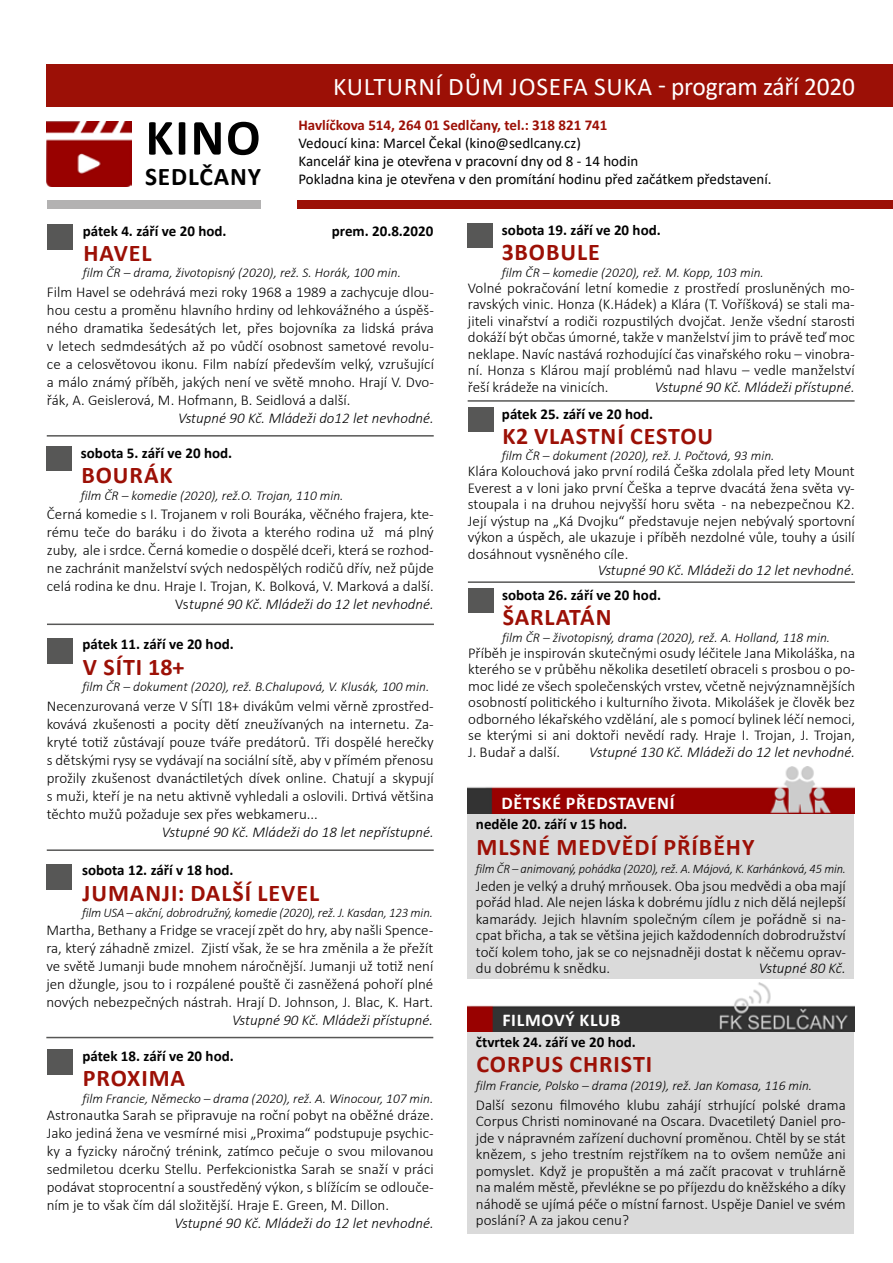
<style>
.page{position:relative;width:893px;height:1263px;background:#fff}
.page>*{position:absolute;margin:0;border:0;box-sizing:border-box;transform-origin:0 0}
.t1{font:700 51px "Calibri";color:#000}
.t2{font:25.5px "Calibri";letter-spacing:.015em;color:#fff}
.t3{font:700 25.5px "Calibri";letter-spacing:.035em;color:#000}
.t4{font:700 24px "Calibri";letter-spacing:.04em;color:#9c1006}
.t5{font:700 18px "Calibri";letter-spacing:.04em;color:#fff}
.t6{font:300 15px/16.5px "Calibri";color:#000;text-align:justify}
.t7{font:italic 300 15px "Calibri";color:#000}
.t8{font:700 15px "Calibri";color:#000}
.t9{font:15px/18px "Calibri";color:#000}
.t10{font:700 15px "Calibri";color:#9c1006}
.t11{font:italic 300 13.5px "Calibri";color:#000}
.t12{font:italic 300 13.2px "Calibri";letter-spacing:-.01em;color:#000}
.t13{font:italic 300 13.05px "Calibri";letter-spacing:-.01em;color:#000;scale:.96 1}
.s1{font-style:italic}
</style>
<div class="page">
<div style="left:47px;top:64px;width:846px;height:42px;background:#9c1006"></div>
<div style="left:47px;top:200px;width:213px;height:9px;background:#b3b2b2"></div>
<div style="left:298px;top:200px;width:595px;height:9px;background:#9c1006"></div>
<img style="left:47px;top:121px;width:84px;height:65px">
<div style="left:47px;top:224px;width:25px;height:26px;background:#575756"></div>
<div style="left:467px;top:811px;width:387px;height:168px;background:#dadada"></div>
<img style="left:467px;top:767px;width:387px;height:47px">
<div style="left:47px;top:447px;width:25px;height:24px;background:#575756"></div>
<div style="left:47px;top:638px;width:25px;height:25px;background:#575756"></div>
<div style="left:468px;top:224px;width:25px;height:24px;background:#575756"></div>
<div style="left:468px;top:407px;width:25px;height:24px;background:#575756"></div>
<hr style="left:47px;top:623px;width:387px;height:2px;background:#575756">
<hr style="left:468px;top:400px;width:387px;height:2px;background:#575756">
<hr style="left:47px;top:435px;width:387px;height:2px;background:#575756">
<hr style="left:47px;top:849px;width:387px;height:2px;background:#575756">
<div style="left:46px;top:864px;width:26px;height:26px;background:#575756"></div>
<hr style="left:46px;top:1037px;width:387px;height:1px;background:#575756">
<div style="left:47px;top:1050px;width:25px;height:25px;background:#575756"></div>
<div style="left:467px;top:1030px;width:387px;height:203px;background:#dadada"></div>
<img style="left:467px;top:982px;width:388px;height:49px">
<div style="left:468px;top:589px;width:26px;height:24px;background:#575756"></div>
<hr style="left:468px;top:581px;width:387px;height:2px;background:#575756">
<h2 class="t2" style="left:333px;top:68px;width:523px">KULTURNÍ DŮM JOSEFA SUKA - program září 2020</h2>
<p class="t10" style="left:298px;top:115px;width:310px">Havlíčkova 514, 264 01 Sedlčany, tel.: 318 821 741</p>
<p class="t9" style="left:298px;top:134px;width:475px">Vedoucí kina: Marcel Čekal (kino@sedlcany.cz)<br>Kancelář kina je otevřena v pracovní dny od 8 - 14 hodin<br>Pokladna kina je otevřena v den promítání hodinu před začátkem představení.</p>
<h1 class="t1" style="left:146px;top:102px;width:116px">KINO</h1>
<h2 class="t3" style="left:145px;top:159px;width:117px">SEDLČANY</h2>
<p class="t8" style="left:83px;top:220px;width:145px">pátek 4. září ve 20 hod.</p>
<p class="t8" style="left:332px;top:220px;width:103px">prem. 20.8.2020</p>
<h3 class="t4" style="left:83px;top:236px;width:70px">HAVEL</h3>
<p class="t11" style="left:83px;top:264px;width:320px">film ČR – drama, životopisný (2020), rež. S. Horák, 100 min.</p>
<p class="t6" style="left:47px;top:283px;width:388px;line-height:18px">Film Havel se odehrává mezi roky 1968 a 1989 a zachycuje dlou&shy;hou cestu a proměnu hlavního hrdiny od lehkovážného a úspěš&shy;ného dramatika šedesátých let, přes bojovníka za lidská práva v letech sedmdesátých až po vůdčí osobnost sametové revolu&shy;ce a celosvětovou ikonu. Film nabízí především velký, vzrušující a málo známý příběh, jakých není ve světě mnoho. Hrají V. Dvo&shy;řák, A. Geislerová, M. Hofmann, B. Seidlová a další.</p>
<p class="t7" style="left:178px;top:409px;width:257px">Vstupné 90 Kč. Mládeži do12 let nevhodné.</p>
<p class="t8" style="left:502px;top:219px;width:160px">sobota 19. září ve 20 hod.</p>
<h3 class="t4" style="left:502px;top:235px;width:100px">3BOBULE</h3>
<p class="t11" style="left:502px;top:264px;width:263px">film ČR – komedie (2020), rež. M. Kopp, 103 min.</p>
<p class="t6" style="left:468px;top:279px;width:388px">Volné pokračování letní komedie z prostředí prosluněných mo&shy;ravských vinic. Honza (K.Hádek) a Klára (T. Voříšková) se stali ma&shy;jiteli vinařství a rodiči rozpustilých dvojčat. Jenže všední starosti dokáží být občas úmorné, takže v manželství jim to právě teď moc neklape. Navíc nastává rozhodující čas vinařského roku – vinobra&shy;ní. Honza s Klárou mají problémů nad hlavu – vedle manželství řeší krádeže na vinicích.</p>
<p class="t7" style="left:655px;top:377px;width:202px">Vstupné 90 Kč. Mládeži přístupné.</p>
<p class="t8" style="left:502px;top:403px;width:153px">pátek 25. září ve 20 hod.</p>
<h3 class="t4" style="left:502px;top:419px;width:212px">K2 VLASTNÍ CESTOU</h3>
<p class="t11" style="left:502px;top:447px;width:274px">film ČR – dokument (2020), rež. J. Počtová, 93 min.</p>
<p class="t6" style="left:468px;top:463px;width:388px">Klára Kolouchová jako první rodilá Češka zdolala před lety Mount Everest a v loni jako první Češka a teprve dvacátá žena světa vy&shy;stoupala i na druhou nejvyšší horu světa - na nebezpečnou K2.<br>Její výstup na „Ká Dvojku“ představuje nejen nebývalý sportovní výkon a úspěch, ale ukazuje i příběh nezdolné vůle, touhy a úsilí dosáhnout vysněného cíle.</p>
<p class="t7" style="left:598px;top:561px;width:259px">Vstupné 90 Kč. Mládeži do 12 let nevhodné.</p>
<p class="t8" style="left:81px;top:442px;width:153px">sobota 5. září ve 20 hod.</p>
<h3 class="t4" style="left:81px;top:458px;width:93px">BOURÁK</h3>
<p class="t11" style="left:81px;top:487px;width:264px">film ČR – komedie (2020), rež.O. Trojan, 110 min.</p>
<p class="t6" style="left:47px;top:505px;width:388px;line-height:18px;text-align:right">Černá komedie s I. Trojanem v roli Bouráka, věčného frajera, kte&shy;rému teče do baráku i do života a kterého rodina už má plný zuby, ale i srdce. Černá komedie o dospělé dceři, která se rozhod&shy;ne zachránit manželství svých nedospělých rodičů dřív, než půjde celá rodina ke dnu. Hraje I. Trojan, K. Bolková, V. Marková a další.<br>Vs<span class="s1">tupné 90 Kč. Mládeži do 12 let nevhodné.</span></p>
<p class="t8" style="left:502px;top:584px;width:160px">sobota 26. září ve 20 hod.</p>
<h3 class="t4" style="left:503px;top:600px;width:110px">ŠARLATÁN</h3>
<p class="t11" style="left:502px;top:629px;width:330px">film ČR – životopisný, drama (2020), rež. A. Holland, 118 min.</p>
<p class="t6" style="left:468px;top:644px;width:388px">Příběh je inspirován skutečnými osudy léčitele Jana Mikoláška, na kterého se v průběhu několika desetiletí obraceli s prosbou o po&shy;moc lidé ze všech společenských vrstev, včetně nejvýznamnějších osobností politického i kulturního života. Mikolášek je člověk bez odborného lékařského vzdělání, ale s pomocí bylinek léčí nemoci, se kterými si ani doktoři nevědí rady. Hraje I. Trojan, J. Trojan, J. Budař a další.</p>
<p class="t8" style="left:82px;top:633px;width:153px">pátek 11. září ve 20 hod.</p>
<h3 class="t4" style="left:83px;top:650px;width:103px">V SÍTI 18+</h3>
<p class="t11" style="left:82px;top:678px;width:348px">film ČR – dokument (2020), rež. B.Chalupová, V. Klusák, 100 min.</p>
<p class="t6" style="left:47px;top:697px;width:388px;line-height:18px">Necenzurovaná verze V SÍTI 18+ divákům velmi věrně zprostřed&shy;kovává zkušenosti a pocity dětí zneužívaných na internetu. Za&shy;kryté totiž zůstávají pouze tváře predátorů. Tři dospělé herečky s dětskými rysy se vydávají na sociální sítě, aby v přímém přenosu prožily zkušenost dvanáctiletých dívek online. Chatují a skypují s muži, kteří je na netu aktivně vyhledali a oslovili. Drtivá většina těchto mužů požaduje sex přes webkameru...</p>
<p class="t7" style="left:162px;top:822px;width:273px">Vstupné 90 Kč. Mládeži do 18 let nepřístupné.</p>
<p class="t7" style="left:589px;top:742px;width:267px">Vstupné 130 Kč. Mládeži do 12 let nevhodné.</p>
<p class="t5" style="left:501px;top:790px;width:175px">DĚTSKÉ PŘEDSTAVENÍ</p>
<p class="t8" style="left:476px;top:813px;width:153px">neděle 20. září v 15 hod.</p>
<h3 class="t4" style="left:476px;top:830px;width:280px">MLSNÉ MEDVĚDÍ PŘÍBĚHY</h3>
<p class="t13" style="left:476px;top:860px;width:387px">film ČR – animovaný, pohádka (2020), rež. A. Májová, K. Karhánková, 45 min.</p>
<p class="t6" style="left:476px;top:877px;width:371px">Jeden je velký a druhý mrňousek. Oba jsou medvědi a oba mají pořád hlad. Ale nejen láska k dobrému jídlu z nich dělá nejlepší kamarády. Jejich hlavním společným cílem je pořádně si na&shy;cpat břicha, a tak se většina jejich každodenních dobrodružství točí kolem toho, jak se co nejsnadněji dostat k něčemu oprav&shy;du dobrému k snědku.</p>
<p class="t8" style="left:82px;top:860px;width:153px">sobota 12. září v 18 hod.</p>
<h3 class="t4" style="left:83px;top:876px;width:238px">JUMANJI: DALŠÍ LEVEL</h3>
<p class="t12" style="left:82px;top:904px;width:352px">film USA – akční, dobrodružný, komedie (2020), rež. J. Kasdan, 123 min.</p>
<p class="t6" style="left:46px;top:921px;width:388px;line-height:18px">Martha, Bethany a Fridge se vracejí zpět do hry, aby našli Spence&shy;ra, který záhadně zmizel. Zjistí však, že se hra změnila a že přežít ve světě Jumanji bude mnohem náročnější. Jumanji už totiž není jen džungle, jsou to i rozpálené pouště či zasněžená pohoří plné nových nebezpečných nástrah. Hrají D. Johnson, J. Blac, K. Hart.</p>
<p class="t7" style="left:232px;top:1010px;width:203px">Vstupné 90 Kč. Mládeži přístupné.</p>
<p class="t7" style="left:759px;top:959px;width:89px">Vstupné 80 Kč.</p>
<p class="t5" style="left:502px;top:1007px;width:120px">FILMOVÝ KLUB</p>
<p class="t8" style="left:476px;top:1031px;width:161px">čtvrtek 24. září ve 20 hod.</p>
<h3 class="t4" style="left:476px;top:1047px;width:177px">CORPUS CHRISTI</h3>
<p class="t11" style="left:476px;top:1077px;width:338px">film Francie, Polsko – drama (2019), rež. Jan Komasa, 116 min.</p>
<p class="t6" style="left:476px;top:1096px;width:371px">Další sezonu filmového klubu zahájí strhující polské drama Corpus Christi nominované na Oscara. Dvacetiletý Daniel pro&shy;jde v nápravném zařízení duchovní proměnou. Chtěl by se stát knězem, s jeho trestním rejstříkem na to ovšem nemůže ani pomyslet. Když je propuštěn a má začít pracovat v truhlárně na malém městě, převlékne se po příjezdu do kněžského a díky náhodě se ujímá péče o místní farnost. Uspěje Daniel ve svém poslání? A za jakou cenu?</p>
<p class="t8" style="left:82px;top:1045px;width:153px">pátek 18. září ve 20 hod.</p>
<h3 class="t4" style="left:83px;top:1061px;width:104px">PROXIMA</h3>
<p class="t11" style="left:82px;top:1090px;width:352px">film Francie, Německo – drama (2020), rež. A. Winocour, 107 min.</p>
<p class="t6" style="left:47px;top:1106px;width:388px;line-height:18px">Astronautka Sarah se připravuje na roční pobyt na oběžné dráze.<br>Jako jediná žena ve vesmírné misi „Proxima“ podstupuje psychic&shy;ky a fyzicky náročný trénink, zatímco pečuje o svou milovanou sedmiletou dcerku Stellu. Perfekcionistka Sarah se snaží v práci podávat stoprocentní a soustředěný výkon, s blížícím se odlouče&shy;ním je to však čím dál složitější. Hraje E. Green, M. Dillon.</p>
<p class="t7" style="left:174px;top:1214px;width:261px">Vstupné 90 Kč. Mládeži do 12 let nevhodné.</p>
</div>
